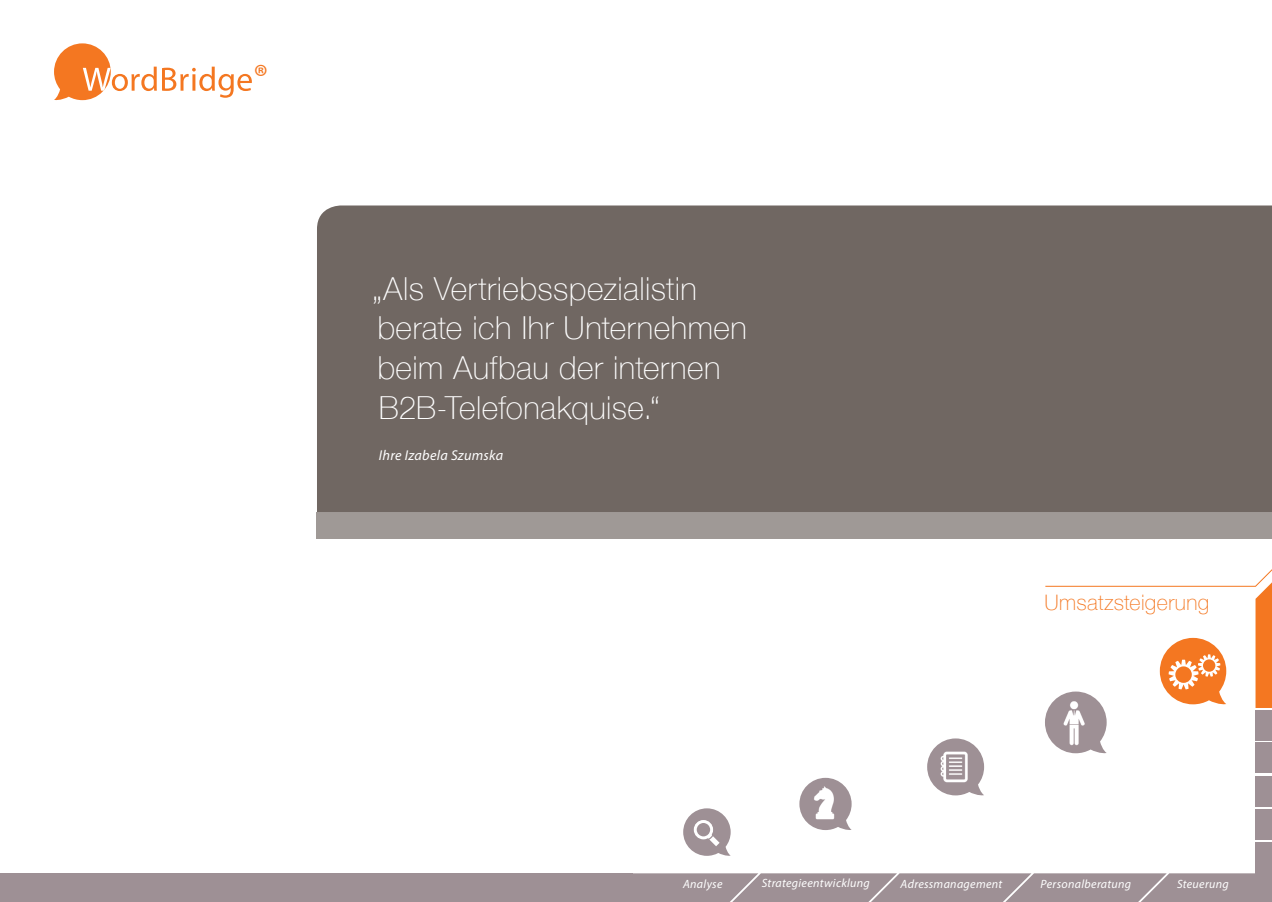
<style>
.page{position:relative;width:1272px;height:902px;background:#fff}
.page>*{position:absolute;margin:0;border:0;box-sizing:border-box;transform-origin:0 0}
.t1{font:33.9px "Myriad Pro";color:#f47721}
.t2{font:100 31.65px "Helvetica Neue";letter-spacing:.015em;color:#fff}
.t3{font:100 21.3px "Helvetica Neue";letter-spacing:.02em;color:#f47721}
.t4{font:italic 14.25px "Myriad Pro";letter-spacing:.02em;color:#fff}
.t5{font:italic 12px "Myriad Pro";letter-spacing:.025em;color:#fff}
</style>
<div class="page">
<svg style="left:54px;top:43px;width:198px;height:58px"></svg>
<div style="left:632px;top:873px;width:639px;height:28px;background:#9e9095"></div>
<svg style="left:683px;top:808px;width:47px;height:48px"></svg>
<div style="left:692px;top:818px;width:23px;height:23px;border:1px solid #9e9095;border-radius:50%"></div>
<svg style="left:799px;top:777px;width:52px;height:53px"></svg>
<img style="left:808px;top:784px;width:32px;height:36px">
<svg style="left:927px;top:738px;width:57px;height:57px"></svg>
<img style="left:937px;top:749px;width:34px;height:35px">
<div style="left:317px;top:512px;width:954px;height:26px;background:#9f9996"></div>
<div style="left:317px;top:205px;width:954px;height:307px;background:#706762"></div>
<div style="left:1255px;top:842px;width:16px;height:40px;background:#9e9095"></div>
<div style="left:1255px;top:742px;width:16px;height:31px;background:#9e9095"></div>
<div style="left:1255px;top:776px;width:16px;height:30px;background:#9e9095"></div>
<div style="left:1255px;top:809px;width:16px;height:30px;background:#9e9095"></div>
<div style="left:0;top:873px;width:632px;height:28px;background:#9e9095"></div>
<svg style="left:1045px;top:570px;width:226px;height:183px"></svg>
<p class="t1" style="left:254px;top:56px;width:16px">®</p>
<p class="t2" style="left:372px;top:264px;width:326px">„Als Vertriebsspezialistin</p>
<p class="t2" style="left:377px;top:304px;width:371px">berate ich Ihr Unternehmen</p>
<p class="t2" style="left:377px;top:344px;width:345px">beim Aufbau der internen</p>
<p class="t2" style="left:379px;top:383px;width:283px">B2B-Telefonakquise.“</p>
<p class="t4" style="left:379px;top:446px;width:126px">Ihre Izabela Szumska</p>
<p class="t3" style="left:1044px;top:586px;width:166px">Umsatzsteigerung</p>
<p class="t5" style="left:683px;top:876px;width:41px">Analyse</p>
<p class="t5" style="left:762px;top:875px;width:109px">Strategieentwicklung</p>
<p class="t5" style="left:900px;top:876px;width:103px">Adressmanagement</p>
<p class="t5" style="left:1040px;top:876px;width:92px">Personalberatung</p>
<p class="t5" style="left:1177px;top:876px;width:53px">Steuerung</p>
</div>
